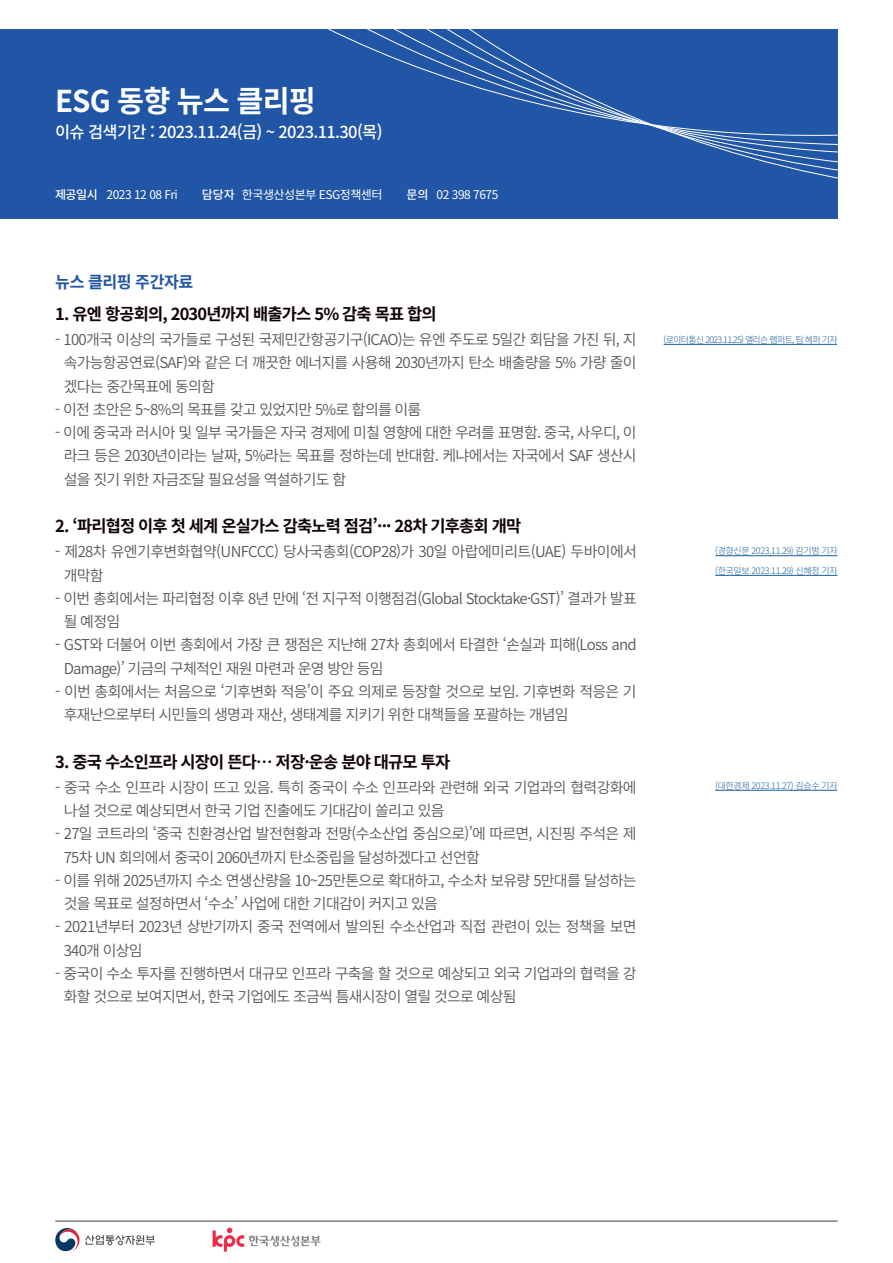
<style>
.page{position:relative;width:893px;height:1263px;background:#fff}
.page>*{position:absolute;margin:0;border:0;box-sizing:border-box;transform-origin:0 0}
.t1{font:700 30px "Source Han Sans K";letter-spacing:-.03em;color:#fff}
.t2{font:700 16.5px "Source Han Sans K";letter-spacing:-.05em;color:#110405}
.t3{font:500 16.5px "Source Han Sans K";letter-spacing:-.04em;color:#fff}
.t4{font:700 16.5px "Source Han Sans K";letter-spacing:-.03em;color:#2155a5}
.t5{font:15px/23.2px "Source Han Sans K";letter-spacing:-.05em;color:#575757}
.t6{font:12px "Source Han Sans K";letter-spacing:-.04em;color:#fff}
.t7{font:500 12px "Source Han Sans K";letter-spacing:-.025em;color:#fff}
.t8{font:300 9px "Source Han Sans K";letter-spacing:-.04em;color:#175d9e}
.t9{font:300 9px "Source Han Sans K";letter-spacing:-.08em;color:#175d9e}
</style>
<div class="page">
<div style="left:0;top:29px;width:838px;height:189px;background:#2155a5"></div>
<svg style="left:408px;top:29px;width:430px;height:190px"></svg>
<hr style="left:55px;top:1221px;width:783px;height:1px;background:#030505">
<img style="left:212px;top:1227px;width:109px;height:25px">
<hr style="left:664px;top:344px;width:173px;height:1px;background:#175d9e">
<hr style="left:715px;top:555px;width:122px;height:1px;background:#175d9e">
<hr style="left:715px;top:575px;width:122px;height:1px;background:#175d9e">
<hr style="left:715px;top:790px;width:122px;height:1px;background:#175d9e">
<svg style="left:55px;top:1228px;width:24px;height:23px"></svg>
<svg style="left:85px;top:1235px;width:70px;height:10px"></svg>
<p class="t1" style="left:55px;top:84px;width:262px">ESG 동향 뉴스 클리핑</p>
<p class="t3" style="left:55px;top:123px;width:329px">이슈 검색기간 : 2023.11.24(금) ~ 2023.11.30(목)</p>
<p class="t7" style="left:55px;top:188px;width:44px">제공일시</p>
<p class="t6" style="left:106px;top:188px;width:73px">2023 12 08 Fri</p>
<p class="t7" style="left:202px;top:188px;width:34px">담당자</p>
<p class="t6" style="left:242px;top:188px;width:142px">한국생산성본부 ESG정책센터</p>
<p class="t7" style="left:407px;top:188px;width:24px">문의</p>
<p class="t6" style="left:437px;top:188px;width:63px">02 398 7675</p>
<p class="t4" style="left:55px;top:272px;width:140px">뉴스 클리핑 주간자료</p>
<p class="t2" style="left:55px;top:305px;width:383px">1. 유엔 항공회의, 2030년까지 배출가스 5% 감축 목표 합의</p>
<p class="t5" style="left:64px;top:328px;width:574px;text-align:justify;text-indent:-9px">- 100개국 이상의 국가들로 구성된 국제민간항공기구(ICAO)는 유엔 주도로 5일간 회담을 가진 뒤, 지 속가능항공연료(SAF)와 같은 더 깨끗한 에너지를 사용해 2030년까지 탄소 배출량을 5% 가량 줄이 겠다는 중간목표에 동의함</p>
<p class="t5" style="left:55px;top:398px;width:368px">- 이전 초안은 5~8%의 목표를 갖고 있었지만 5%로 합의를 이룸</p>
<p class="t5" style="left:64px;top:421px;width:574px;text-align:justify;text-indent:-9px">- 이에 중국과 러시아 및 일부 국가들은 자국 경제에 미칠 영향에 대한 우려를 표명함. 중국, 사우디, 이 라크 등은 2030년이라는 날짜, 5%라는 목표를 정하는데 반대함. 케냐에서는 자국에서 SAF 생산시 설을 짓기 위한 자금조달 필요성을 역설하기도 함</p>
<p class="t2" style="left:55px;top:517px;width:468px">2. ‘파리협정 이후 첫 세계 온실가스 감축노력 점검’··· 28차 기후총회 개막</p>
<p class="t5" style="left:64px;top:540px;width:575px;text-indent:-9px">- 제28차 유엔기후변화협약(UNFCCC) 당사국총회(COP28)가 30일 아랍에미리트(UAE) 두바이에서 개막함</p>
<p class="t5" style="left:64px;top:587px;width:574px;text-indent:-9px">- 이번 총회에서는 파리협정 이후 8년 만에 ‘전 지구적 이행점검(Global Stocktake·GST)’ 결과가 발표 될 예정임</p>
<p class="t5" style="left:64px;top:633px;width:574px;text-indent:-9px">- GST와 더불어 이번 총회에서 가장 큰 쟁점은 지난해 27차 총회에서 타결한 ‘손실과 피해(Loss and<br>Damage)’ 기금의 구체적인 재원 마련과 운영 방안 등임</p>
<p class="t5" style="left:64px;top:680px;width:574px;text-indent:-9px">- 이번 총회에서는 처음으로 ‘기후변화 적응’이 주요 의제로 등장할 것으로 보임. 기후변화 적응은 기 후재난으로부터 시민들의 생명과 재산, 생태계를 지키기 위한 대책들을 포괄하는 개념임</p>
<p class="t2" style="left:55px;top:752px;width:397px">3. 중국 수소인프라 시장이 뜬다… 저장·운송 분야 대규모 투자</p>
<p class="t5" style="left:64px;top:776px;width:574px;text-indent:-9px">- 중국 수소 인프라 시장이 뜨고 있음. 특히 중국이 수소 인프라와 관련해 외국 기업과의 협력강화에 나설 것으로 예상되면서 한국 기업 진출에도 기대감이 쏠리고 있음</p>
<p class="t5" style="left:64px;top:822px;width:574px;text-indent:-9px">- 27일 코트라의 ‘중국 친환경산업 발전현황과 전망(수소산업 중심으로)’에 따르면, 시진핑 주석은 제<br>75차 UN 회의에서 중국이 2060년까지 탄소중립을 달성하겠다고 선언함</p>
<p class="t5" style="left:64px;top:869px;width:574px;text-indent:-9px">- 이를 위해 2025년까지 수소 연생산량을 10~25만톤으로 확대하고, 수소차 보유량 5만대를 달성하는 것을 목표로 설정하면서 ‘수소’ 사업에 대한 기대감이 커지고 있음</p>
<p class="t5" style="left:64px;top:915px;width:574px;text-indent:-9px">- 2021년부터 2023년 상반기까지 중국 전역에서 발의된 수소산업과 직접 관련이 있는 정책을 보면<br>340개 이상임</p>
<p class="t5" style="left:64px;top:962px;width:574px;text-indent:-9px">- 중국이 수소 투자를 진행하면서 대규모 인프라 구축을 할 것으로 예상되고 외국 기업과의 협력을 강 화할 것으로 보여지면서, 한국 기업에도 조금씩 틈새시장이 열릴 것으로 예상됨</p>
<p class="t9" style="left:664px;top:335px;width:176px">(로이터통신 2023.11.25) 앨리슨 램퍼트, 팀 헤퍼 기자</p>
<p class="t8" style="left:715px;top:546px;width:124px">(경향신문 2023.11.29) 김기범 기자</p>
<p class="t8" style="left:715px;top:566px;width:124px">(한국일보 2023.11.29) 신혜정 기자</p>
<p class="t8" style="left:715px;top:780px;width:124px">(대한경제 2023.11.27) 김승수 기자</p>
</div>
